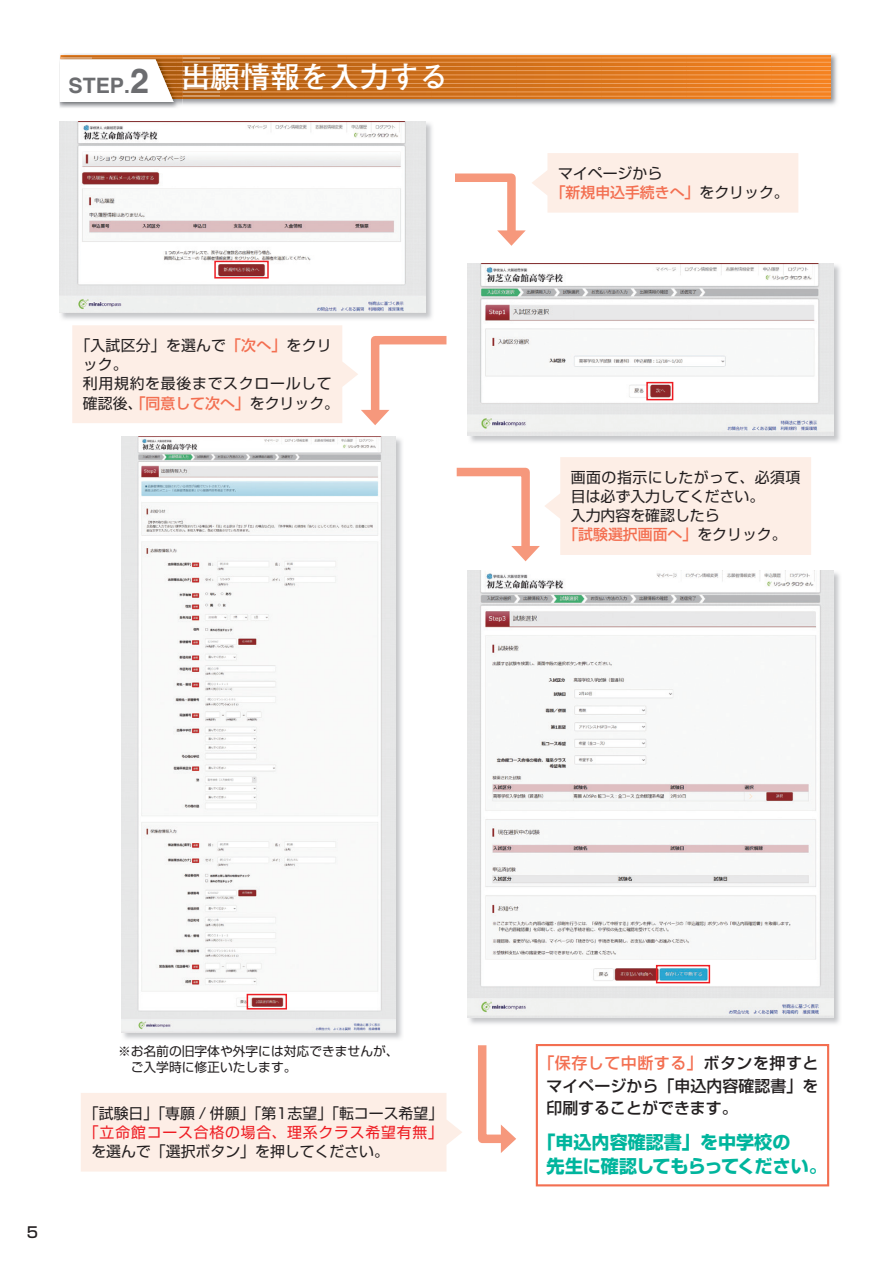
<style>
.page{position:relative;width:893px;height:1263px;background:#fff}
.page>*{position:absolute;margin:0;border:0;box-sizing:border-box;transform-origin:0 0}
.t1{font:700 29.7px "Futo Go B101 Pr 6 N";color:#fff}
.t2{font:700 18px/24.5px "Shin Go Pr 6 N";color:#00b59d}
.t3{font:500 15.9px/22.4px "Shin Go Pr 6 N";letter-spacing:.005em;color:#231f20;text-align:justify}
.t4{font:14.85px/19.2px "Shin Go Pr 6 N";color:#231f20}
.t5{font:14.85px/19.2px "Shin Go Pr 6 N";letter-spacing:.03em;color:#231f20}
.t6{font:14.85px "Shin Go Pr 6 N";letter-spacing:.055em;color:#ee1d23}
.t7{font:14.85px "Shin Go Pr 6 N";letter-spacing:.035em;color:#231f20}
.t8{font:500 14.85px "Shin Go Pr 6 N";color:#f36f51}
.t9{font:500 14.85px "Shin Go Pr 6 N";color:#231f20}
.t10{font:12.75px/15.9px "Shin Go Pr 6 N";color:#231f20}
.s1{font-family:"Helvetica";font-size:34.05px;color:#6c6d70}
.s2{font-weight:500;color:#f36f51}
.s3{font-weight:400;color:#231f20}
.s4{color:#f36f51}
</style>
<div class="page">
<svg style="left:478px;top:1045px;width:38px;height:108px"></svg>
<img style="left:59px;top:121px;width:373px;height:198px">
<img style="left:60px;top:121px;width:365px;height:192px">
<img style="left:467px;top:263px;width:373px;height:179px">
<img style="left:468px;top:264px;width:365px;height:172px">
<img style="left:121px;top:436px;width:281px;height:603px">
<img style="left:122px;top:437px;width:273px;height:595px">
<img style="left:467px;top:570px;width:373px;height:454px">
<img style="left:468px;top:571px;width:365px;height:446px">
<svg style="left:456px;top:457px;width:355px;height:104px"></svg>
<svg style="left:455px;top:153px;width:343px;height:93px"></svg>
<svg style="left:72px;top:325px;width:375px;height:100px"></svg>
<div style="left:81px;top:1093px;width:381px;height:78px;background:#fdeee6"></div>
<img style="left:62px;top:54px;width:775px;height:51px">
<img style="left:183px;top:55px;width:648px;height:44px">
<img style="left:183px;top:96px;width:631px;height:1px">
<img style="left:183px;top:58px;width:631px;height:1px">
<img style="left:183px;top:62px;width:631px;height:1px">
<img style="left:183px;top:66px;width:631px;height:1px">
<img style="left:183px;top:70px;width:631px;height:1px">
<img style="left:183px;top:75px;width:631px;height:1px">
<img style="left:183px;top:79px;width:631px;height:1px">
<img style="left:183px;top:83px;width:631px;height:1px">
<img style="left:183px;top:87px;width:631px;height:1px">
<img style="left:183px;top:92px;width:631px;height:1px">
<svg style="left:814px;top:58px;width:17px;height:39px"></svg>
<img style="left:60px;top:55px;width:123px;height:53px">
<svg style="left:60px;top:58px;width:123px;height:44px"></svg>
<div style="left:536px;top:1044px;width:293px;height:142px;border:2px solid #f36f51"></div>
<div style="left:214px;top:261px;width:55px;height:18px;border:1px solid #ee1d23"></div>
<div style="left:646px;top:382px;width:27px;height:18px;border:1px solid #ee1d23"></div>
<div style="left:656px;top:965px;width:54px;height:18px;border:1px solid #ee1d23"></div>
<div style="left:247px;top:994px;width:40px;height:15px;border:1px solid #ee1d23"></div>
<h1 class="t1" style="left:69px;top:53px;width:381px"><sub>STEP.</sub><span class="s1">2</span> 出願情報を入力する</h1>
<p class="t5" style="left:83px;top:335px;width:258px;text-indent:-7px">「入試区分」を選んで<span class="s2">「次へ」</span>をクリック。<br>利用規約を最後までスクロールして確認後、<span class="s2">「同意して次へ」</span>をクリック。</p>
<p class="t4" style="left:551px;top:163px;width:240px;text-indent:7px">マイページから<br><span class="s2">「新規申込手続きへ」</span>をクリック。</p>
<p class="t7" style="left:571px;top:465px;width:231px">画面の指示にしたがって、必須項</p>
<p class="t4" style="left:571px;top:486px;width:195px">目は必ず入力してください。</p>
<p class="t4" style="left:571px;top:505px;width:150px">入力内容を確認したら</p>
<p class="t8" style="left:563px;top:523px;width:225px">「試験選択画面へ」<span class="s3">をクリック。</span></p>
<p class="t9" style="left:27px;top:1220px;width:13px">5</p>
<p class="t10" style="left:118px;top:1042px;width:282px">※お名前の旧字体や外字には対応できませんが、　ご入学時に修正いたします。</p>
<p class="t4" style="left:84px;top:1102px;width:361px">「試験日」「専願 / 併願」「第1志望」「転コース希望」</p>
<p class="t6" style="left:84px;top:1120px;width:361px">「立命館コース合格の場合、理系クラス希望有無」</p>
<p class="t4" style="left:91px;top:1141px;width:299px">を選んで「選択ボタン」を押してください。</p>
<p class="t3" style="left:546px;top:1051px;width:274px;text-indent:-8px"><span class="s4">「保存して中断する」</span>ボタンを押すとマイページから「申込内容確認書」を印刷することができます。</p>
<p class="t2" style="left:546px;top:1129px;width:282px;text-indent:-9px">「申込内容確認書」を中学校の<br>先生に確認してもらってください。</p>
</div>
